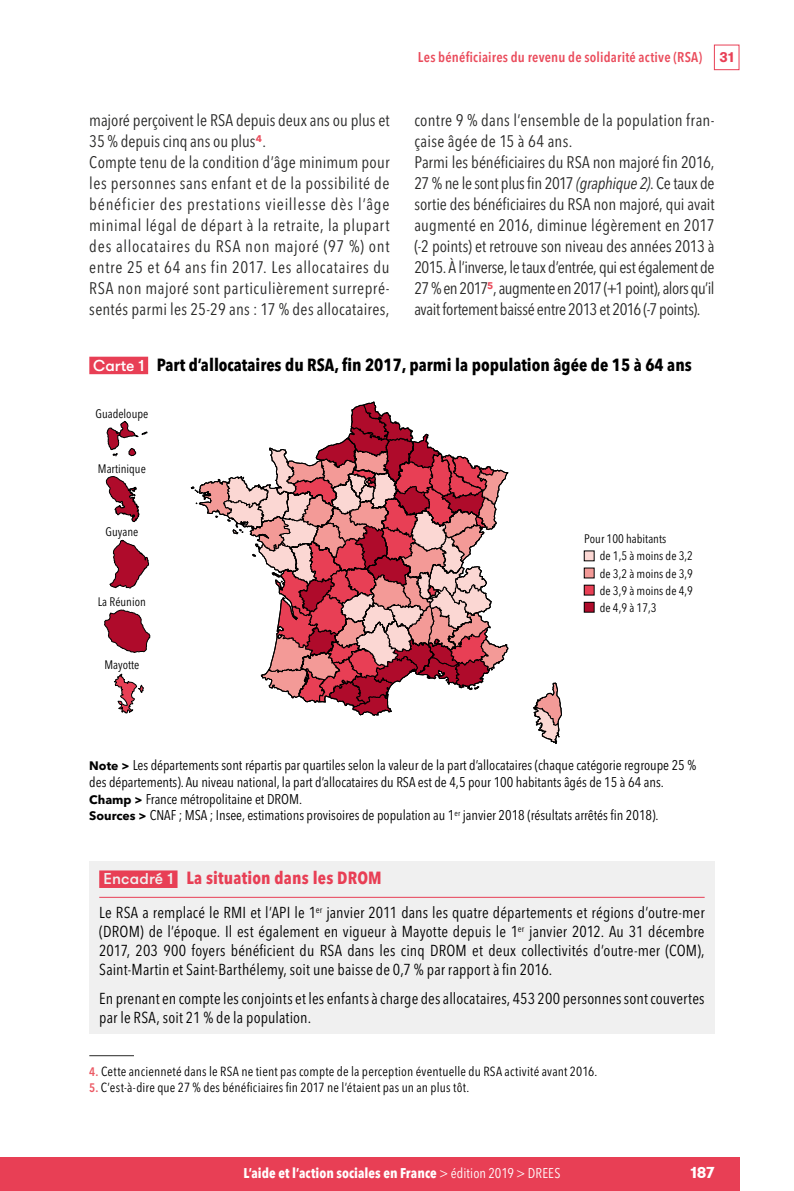
<style>
.page{position:relative;width:794px;height:1191px;background:#fff}
.page>*{position:absolute;margin:0;border:0;box-sizing:border-box;transform-origin:0 0}
.t1{font:700 condensed 17.5px "Avenir Next LT Pro";color:#000}
.t2{font:700 condensed 17.5px "Avenir Next LT Pro";letter-spacing:.01em;color:#e83f55}
.Texte{font:condensed 16.62px/21px "Avenir Next LT Pro";letter-spacing:.005em;color:#282827}
.t3{font:condensed 15.75px/18.9px "Avenir Next LT Pro";letter-spacing:.005em;color:#000;text-align:justify}
.t4{font:700 15.75px "GT Walsheim";color:#fff}
.t5{font:condensed 14px/16.8px "Avenir Next LT Pro";color:#000}
.t6{font:700 condensed 14px "Avenir Next LT Pro";color:#fff}
.t7{font:600 condensed 14px "Avenir Next LT Pro";letter-spacing:.015em;color:#ea4c5c}
.t8{font:condensed 13.12px "Avenir Next LT Pro";letter-spacing:.015em;color:#000}
.t9{font:condensed 12.25px/17.3px "Avenir Next LT Pro";color:#000}
.s1{font-family:"GT Walsheim Pro Trial";font-weight:700;font-stretch:normal;color:#e83f55}
.s2{font-style:italic}
.s3{font-family:"GT Walsheim";font-weight:500;font-stretch:normal;font-size:15.75px;color:#fff}
.s4{font-weight:700;font-stretch:normal;font-size:12.25px}
.s5{font-family:"GT Walsheim";font-weight:500;font-stretch:normal;font-size:15.75px;color:#f0f0f0}
.s6{font-weight:600;font-size:12.25px;color:#eb5863}
.s7{font-weight:400}
</style>
<div class="page">
<div style="left:0;top:1157px;width:739px;height:34px;background:#e83f55"></div>
<div style="left:714px;top:45px;width:25px;height:25px;border:1px solid #e83f55"></div>
<div style="left:89px;top:357px;width:59px;height:17px;background:#e83f55"></div>
<div style="left:584px;top:551px;width:10px;height:10px;background:#fbd7d3"></div>
<div style="left:584px;top:568px;width:10px;height:10px;background:#f39a97"></div>
<div style="left:584px;top:585px;width:10px;height:10px;background:#e83f55"></div>
<div style="left:584px;top:585px;width:10px;height:10px;border:1px solid #000"></div>
<div style="left:584px;top:602px;width:10px;height:10px;background:#af0b2b"></div>
<div style="left:584px;top:602px;width:10px;height:10px;border:1px solid #000"></div>
<svg style="left:107px;top:421px;width:40px;height:35px"></svg>
<svg style="left:106px;top:476px;width:33px;height:46px"></svg>
<svg style="left:110px;top:540px;width:39px;height:48px"></svg>
<svg style="left:104px;top:610px;width:46px;height:42px"></svg>
<svg style="left:114px;top:673px;width:30px;height:40px"></svg>
<svg style="left:533px;top:682px;width:29px;height:62px"></svg>
<svg style="left:190px;top:401px;width:319px;height:315px"></svg>
<div style="left:89px;top:861px;width:625px;height:172px;background:#f0f0f0"></div>
<hr style="left:99px;top:897px;width:605px;height:1px;background:#e83f55">
<div style="left:99px;top:870px;width:78px;height:18px;background:#e83f55"></div>
<hr style="left:89px;top:1055px;width:45px;height:1px;background:#282827">
<p class="t7" style="left:418px;top:49px;width:317px">Les bénéficiaires du revenu de solidarité active (RSA) <span class="s1">31</span></p>
<p class="Texte" style="left:414px;top:110px;width:302px">contre 9 % dans l’ensemble de la population fran&shy;çaise âgée de 15 à 64 ans.</p>
<p class="Texte" style="left:414px;top:152px;width:302px;text-align:justify">Parmi les bénéficiaires du RSA non majoré fin 2016, 27 % ne le sont plus fin 2017 <span class="s2">(graphique 2)</span>. Ce taux de sortie des bénéficiaires du RSA non majoré, qui avait augmenté en 2016, diminue légèrement en 2017 (-2 points) et retrouve son niveau des années 2013 à 2015. À l’inverse, le taux d’entrée, qui est également de 27 % en 2017<sup>5</sup>, augmente en 2017 (+1 point), alors qu’il avait fortement baissé entre 2013 et 2016 (-7 points).</p>
<p class="t1" style="left:93px;top:354px;width:600px"><span class="s3">Carte 1</span> Part d’allocataires du RSA, fin 2017, parmi la population âgée de 15 à 64 ans</p>
<p class="Texte" style="left:89px;top:110px;width:302px">majoré perçoivent le RSA depuis deux ans ou plus et<br>35 % depuis cinq ans ou plus<sup>4</sup>.</p>
<p class="Texte" style="left:89px;top:152px;width:302px;text-align:justify">Compte tenu de la condition d’âge minimum pour les personnes sans enfant et de la possibilité de bénéficier des prestations vieillesse dès l’âge minimal légal de départ à la retraite, la plupart des allocataires du RSA non majoré (97 %) ont entre 25 et 64 ans fin 2017. Les allocataires du RSA non majoré sont particulièrement surrepré&shy;sentés parmi les 25-29 ans : 17 % des allocataires,</p>
<p class="t9" style="left:95px;top:405px;width:54px">Guadeloupe</p>
<p class="t9" style="left:98px;top:460px;width:49px">Martinique</p>
<p class="t9" style="left:105px;top:523px;width:34px">Guyane</p>
<p class="t9" style="left:98px;top:593px;width:49px">La Réunion</p>
<p class="t9" style="left:104px;top:656px;width:36px">Mayotte</p>
<p class="t9" style="left:600px;top:529px;width:95px;text-indent:-16px">Pour 100 habitants<br>de 1,5 à moins de 3,2 de 3,2 à moins de 3,9 de 3,9 à moins de 4,9 de 4,9 à 17,3</p>
<p class="t5" style="left:89px;top:756px;width:608px"><span class="s4">Note &gt;</span> Les départements sont répartis par quartiles selon la valeur de la part d’allocataires (chaque catégorie regroupe 25 % des départements). Au niveau national, la part d’allocataires du RSA est de 4,5 pour 100 habitants âgés de 15 à 64 ans.<br><span class="s4">Champ &gt;</span> France métropolitaine et DROM.<br><span class="s4">Sources &gt;</span> CNAF ; MSA ; Insee, estimations provisoires de population au 1<sup>er</sup> janvier 2018 (résultats arrêtés fin 2018).</p>
<p class="t2" style="left:103px;top:867px;width:280px"><span class="s5">Encadré 1</span> La situation dans les DROM</p>
<p class="t3" style="left:99px;top:903px;width:607px">Le RSA a remplacé le RMI et l’API le 1<sup>er</sup> janvier 2011 dans les quatre départements et régions d’outre-mer (DROM) de l’époque. Il est également en vigueur à Mayotte depuis le 1<sup>er</sup> janvier 2012. Au 31 décembre 2017, 203 900 foyers bénéficient du RSA dans les cinq DROM et deux collectivités d’outre-mer (COM), Saint-Martin et Saint-Barthélemy, soit une baisse de 0,7 % par rapport à fin 2016.</p>
<p class="t3" style="left:99px;top:988px;width:607px">En prenant en compte les conjoints et les enfants à charge des allocataires, 453 200 personnes sont couvertes par le RSA, soit 21 % de la population.</p>
<p class="t8" style="left:89px;top:1063px;width:508px"><span class="s6">4.</span> Cette ancienneté dans le RSA ne tient pas compte de la perception éventuelle du RSA activité avant 2016.</p>
<p class="t8" style="left:89px;top:1079px;width:380px"><span class="s6">5.</span> C’est-à-dire que 27 % des bénéficiaires fin 2017 ne l’étaient pas un an plus tôt.</p>
<p class="t6" style="left:243px;top:1165px;width:318px">L’aide et l’action sociales en France <span class="s7">&gt; édition 2019 &gt; DREES</span></p>
<p class="t4" style="left:690px;top:1162px;width:26px">187</p>
</div>
